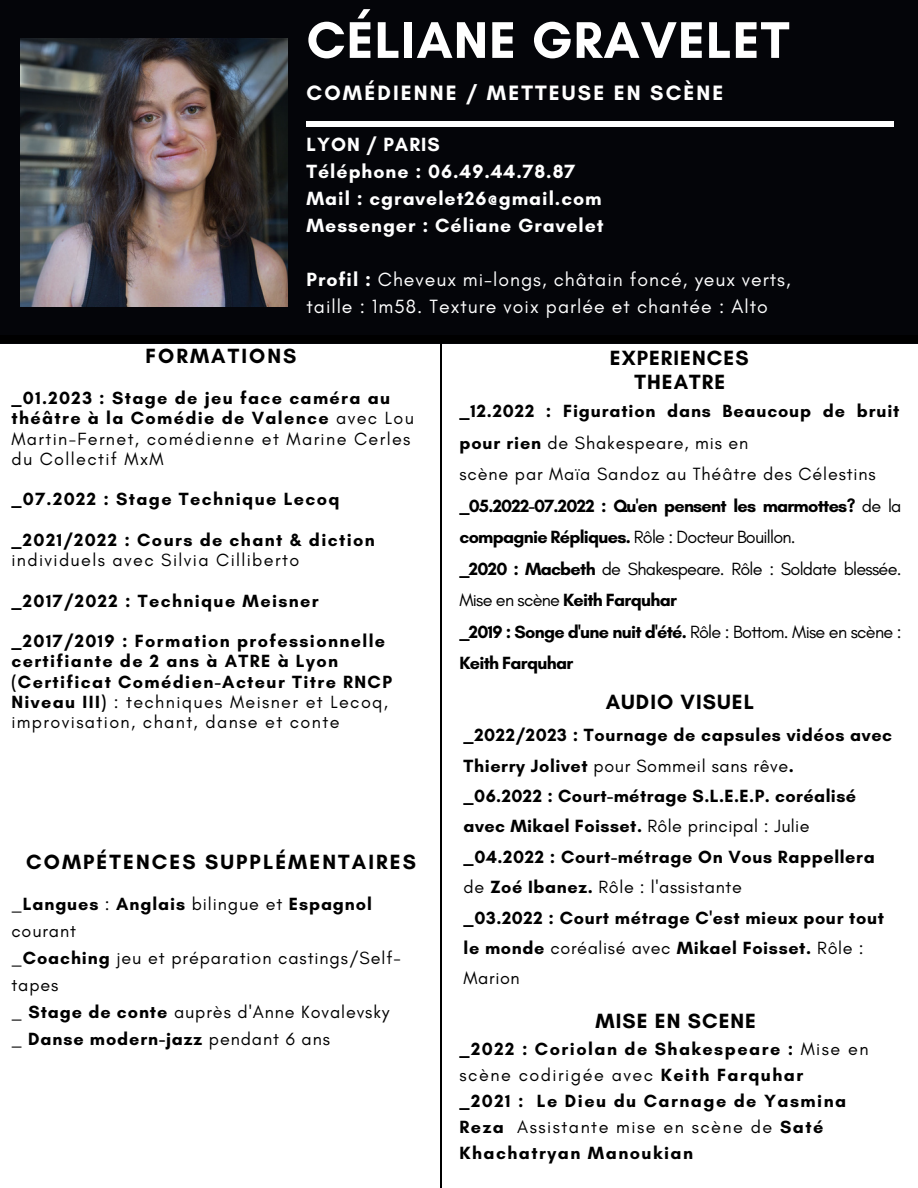
<style>
.page{position:relative;width:918px;height:1188px;background:#040509}
.page>*{position:absolute;margin:0;border:0;box-sizing:border-box;transform-origin:0 0}
.t1{font:700 52.5px "Glacial Indifference";letter-spacing:.02em;color:#fff}
.t2{font:700 21.15px "Glacial Indifference";letter-spacing:.1em;color:#fff}
.t3{font:700 21px "Glacial Indifference";letter-spacing:.05em;color:#000}
.t4{font:700 21px "Glacial Indifference";letter-spacing:.1em;color:#000}
.t5{font:19.5px/27px "Glacial Indifference";letter-spacing:.05em;color:#fff}
.t6{font:700 19.5px/27px "Glacial Indifference";letter-spacing:.05em;color:#fff}
.t7{font:700 18px/31.5px "Glacial Indifference";letter-spacing:-.04em;color:#000}
.t8{font:700 18px/30.3px "Glacial Indifference";letter-spacing:.045em;color:#000}
.t9{font:700 18px/20.2px "Glacial Indifference";letter-spacing:.075em;color:#000}
.t10{font:18px/27px "Glacial Indifference";letter-spacing:.05em;color:#000}
.t11{font:18px/20.2px "Glacial Indifference";letter-spacing:.075em;color:#000}
.t12{font:700 18px/25.8px "Glacial Indifference";letter-spacing:.08em;color:#000}
.s1{font-weight:700}
.s2{font-weight:400}
</style>
<div class="page">
<div style="left:0;top:344px;width:918px;height:844px;background:#fff"></div>
<div style="left:0;top:335px;width:918px;height:8px;background:#000"></div>
<div style="left:307px;top:121px;width:587px;height:6px;background:#fff"></div>
<hr style="left:441px;top:342px;width:1px;height:846px;background:#000">
<img style="left:20px;top:39px;width:268px;height:267px">
<h1 class="t1" style="left:307px;top:8px;width:484px">CÉLIANE GRAVELET</h1>
<p class="t2" style="left:307px;top:80px;width:419px">COMÉDIENNE / METTEUSE EN SCÈNE</p>
<p class="t6" style="left:307px;top:131px;width:299px">LYON / PARIS<br>Téléphone : 06.49.44.78.87<br>Mail : cgravelet26@gmail.com<br>Messenger : Céliane Gravelet</p>
<p class="t5" style="left:307px;top:266px;width:486px"><span class="s1">Profil :</span> Cheveux mi-longs, châtain foncé, yeux verts, taille : 1m58. Texture voix parlée et chantée : Alto</p>
<p class="t4" style="left:145px;top:343px;width:153px">FORMATIONS</p>
<p class="t11" style="left:11px;top:388px;width:404px"><span class="s1">_01.2023 : Stage de jeu face caméra au théâtre à la Comédie de Valence</span> avec Lou Martin-Fernet, comédienne et Marine Cerles du Collectif MxM</p>
<p class="t9" style="left:11px;top:489px;width:330px">_07.2022 : Stage Technique Lecoq</p>
<p class="t9" style="left:11px;top:529px;width:365px">_2021/2022 : Cours de chant &amp; diction</p>
<p class="t11" style="left:11px;top:550px;width:289px">individuels avec Silvia Cilliberto</p>
<p class="t9" style="left:11px;top:590px;width:309px">_2017/2022 : Technique Meisner</p>
<p class="t9" style="left:11px;top:631px;width:382px">_2017/2019 : Formation professionnelle certifiante de 2 ans à ATRE à Lyon (Certificat Comédien-Acteur Titre RNCP Niveau III) <span class="s2">: techniques Meisner et Lecoq, improvisation, chant, danse et conte</span></p>
<p class="t4" style="left:26px;top:849px;width:391px">COMPÉTENCES SUPPLÉMENTAIRES</p>
<p class="t10" style="left:11px;top:890px;width:391px">_<span class="s1">Langues</span> : <span class="s1">Anglais</span> bilingue et <span class="s1">Espagnol </span>courant<br>_<span class="s1">Coaching</span> jeu et préparation castings/Self&shy;tapes<br>_ <span class="s1">Stage de conte</span> auprès d'Anne Kovalevsky _ <span class="s1">Danse modern-jazz</span> pendant 6 ans</p>
<p class="t3" style="left:610px;top:345px;width:140px">EXPERIENCES</p>
<p class="t3" style="left:635px;top:369px;width:92px">THEATRE</p>
<p class="t7" style="left:460px;top:395px;width:444px">_12.2022 : Figuration dans Beaucoup de bruit pour rien <span class="s2">de Shakespeare, mis en<br>scène par Maïa Sandoz au Théâtre des Célestins </span>_05.2022-07.2022 : Qu'en pensent les marmottes? <span class="s2">de la </span>compagnie Répliques. <span class="s2">Rôle : Docteur Bouillon.<br></span>_2020 : Macbeth <span class="s2">de Shakespeare. Rôle : Soldate blessée.<br>Mise en scène</span> Keith Farquhar<br>_2019 : Songe d'une nuit d'été. <span class="s2">Rôle : Bottom. Mise en scène :<br></span>Keith Farquhar</p>
<p class="t3" style="left:606px;top:689px;width:150px">AUDIO VISUEL</p>
<p class="t8" style="left:464px;top:720px;width:430px">_2022/2023 : Tournage de capsules vidéos avec Thierry Jolivet <span class="s2">pour Sommeil sans rêve</span>.<br>_06.2022 : Court-métrage S.L.E.E.P. coréalisé avec Mikael Foisset. <span class="s2">Rôle principal : Julie </span>_04.2022 : Court-métrage On Vous Rappellera <span class="s2">de</span> Zoé Ibanez. <span class="s2">Rôle : l'assistante<br></span>_03.2022 : Court métrage C'est mieux pour tout le monde <span class="s2">coréalisé avec</span> Mikael Foisset. <span class="s2">Rôle :<br>Marion</span></p>
<p class="t3" style="left:596px;top:1008px;width:162px">MISE EN SCENE</p>
<p class="t12" style="left:460px;top:1036px;width:411px">_2022 : Coriolan de Shakespeare : <span class="s2">Mise en scène codirigée avec</span> Keith Farquhar<br>_2021 : Le Dieu du Carnage de Yasmina Reza <span class="s2">Assistante mise en scène de</span> Saté Khachatryan Manoukian</p>
</div>
